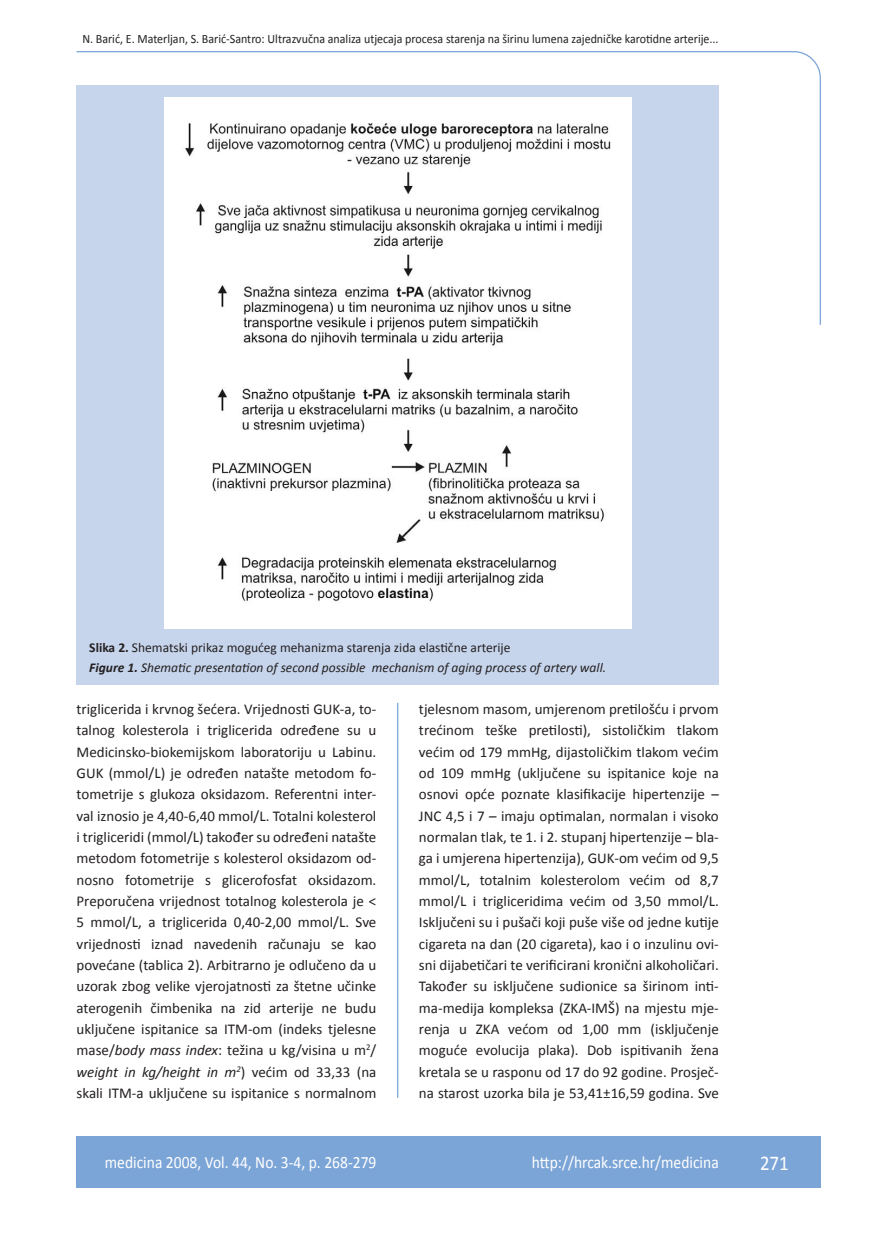
<style>
.page{position:relative;width:872px;height:1234px;background:#fff}
.page>*{position:absolute;margin:0;border:0;box-sizing:border-box;transform-origin:0 0}
.t1{font:21px "Calibri";color:#fff;scale:.9 1}
.t2{font:17.25px "Calibri";color:#fff;scale:.9 1}
.osnovni_tekst{font:15px/21.3px "Calibri";color:#231f20;text-align:justify}
.potpis_slika{font:italic 13.5px "Calibri";color:#231f20}
.potpis_slika-2{font:13.5px "Calibri";color:#231f20}
.glava{font:12.75px "Calibri";color:#231f20;scale:.94 1}
.s1{font-weight:700}
.s2{font-style:italic}
</style>
<div class="page">
<div style="left:77px;top:85px;width:642px;height:600px;background:#c6d5ec"></div>
<img style="left:164px;top:326px;width:467px;height:302px">
<svg style="left:76px;top:51px;width:745px;height:275px"></svg>
<hr style="left:397px;top:702px;width:1px;height:395px;background:#7ca5d7">
<div style="left:77px;top:1135px;width:744px;height:51px;background:#7ca5d7"></div>
<p class="glava" style="left:82px;top:30px;width:678px">N. Barić, E. Materljan, S. Barić-Santro: Ultrazvučna analiza utjecaja procesa starenja na širinu lumena zajedničke karotidne arterije...</p>
<p class="potpis_slika-2" style="left:89px;top:638px;width:423px"><span class="s1">Slika 2.</span> Shematski prikaz mogućeg mehanizma starenja zida elastične arterije</p>
<p class="potpis_slika" style="left:89px;top:659px;width:518px"><span class="s1">Figure 1.</span> Shematic presentation of second possible mechanism of aging process of artery wall.</p>
<p class="osnovni_tekst" style="left:77px;top:697px;width:301px">triglicerida i krvnog šećera. Vrijednosti GUK-a, to&shy;talnog kolesterola i triglicerida određene su u Medicinsko-biokemijskom laboratoriju u Labinu.<br>GUK (mmol/L) je određen natašte metodom fo&shy;tometrije s glukoza oksidazom. Referentni inter&shy;val iznosio je 4,40-6,40 mmol/L. Totalni kolesterol i trigliceridi (mmol/L) također su određeni natašte metodom fotometrije s kolesterol oksidazom od&shy;nosno fotometrije s glicerofosfat oksidazom.<br>Preporučena vrijednost totalnog kolesterola je &lt; 5 mmol/L, a triglicerida 0,40-2,00 mmol/L. Sve vrijednosti iznad navedenih računaju se kao povećane (tablica 2). Arbitrarno je odlučeno da u uzorak zbog velike vjerojatnosti za štetne učinke aterogenih čimbenika na zid arterije ne budu uključene ispitanice sa ITM-om (indeks tjelesne mase/<span class="s2">body mass index</span>: težina u kg/visina u m<sup>2</sup>/ <span class="s2">weight in kg/height in m</span><sup>2</sup>) većim od 33,33 (na skali ITM-a uključene su ispitanice s normalnom</p>
<p class="osnovni_tekst" style="left:419px;top:697px;width:301px">tjelesnom masom, umjerenom pretilošću i prvom trećinom teške pretilosti), sistoličkim tlakom većim od 179 mmHg, dijastoličkim tlakom većim od 109 mmHg (uključene su ispitanice koje na osnovi opće poznate klasifikacije hipertenzije – JNC 4,5 i 7 – imaju optimalan, normalan i visoko normalan tlak, te 1. i 2. stupanj hipertenzije – bla&shy;ga i umjerena hipertenzija), GUK-om većim od 9,5 mmol/L, totalnim kolesterolom većim od 8,7 mmol/L i trigliceridima većim od 3,50 mmol/L.<br>Isključeni su i pušači koji puše više od jedne kutije cigareta na dan (20 cigareta), kao i o inzulinu ovi&shy;sni dijabetičari te verificirani kronični alkoholičari.<br>Također su isključene sudionice sa širinom inti&shy;ma-medija kompleksa (ZKA-IMŠ) na mjestu mje&shy;renja u ZKA većom od 1,00 mm (isključenje moguće evolucija plaka). Dob ispitivanih žena kretala se u rasponu od 17 do 92 godine. Prosječ&shy;na starost uzorka bila je 53,41±16,59 godina. Sve</p>
<p class="t2" style="left:105px;top:1151px;width:303px">medicina 2008, Vol. 44, No. 3-4, p. 268-279</p>
<p class="t2" style="left:532px;top:1151px;width:209px">http://hrcak.srce.hr/medicina</p>
<p class="t1" style="left:760px;top:1149px;width:33px">271</p>
</div>
